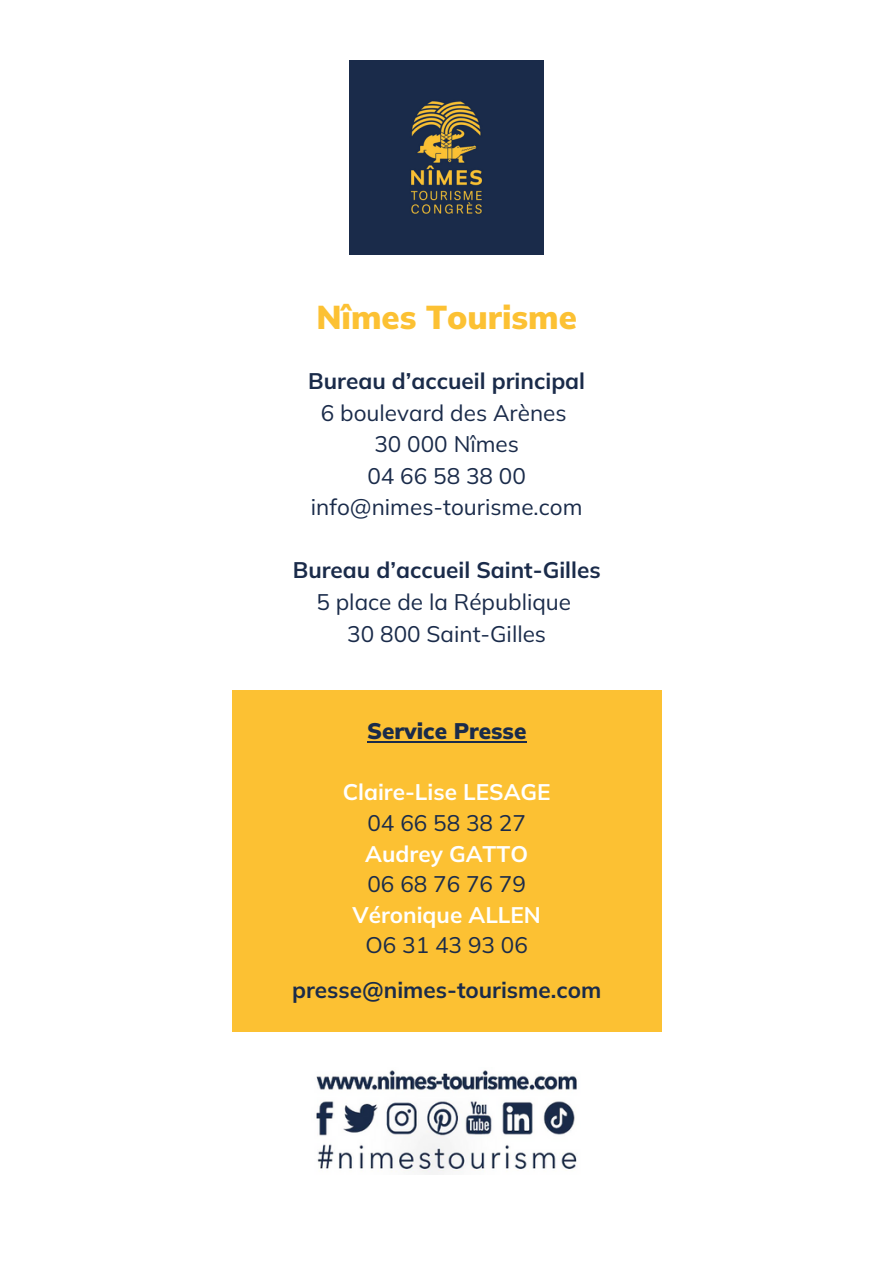
<style>
.page{position:relative;width:893px;height:1264px;background:#fff}
.page>*{position:absolute;margin:0;border:0;box-sizing:border-box;transform-origin:0 0}
.t1{font:900 33px "Mulish";color:#fcc133}
.t2{font:22.5px "Mulish";color:#1a2b4a}
.t3{font:700 22.5px "Mulish";color:#1a2b4a}
.t4{font:700 22.5px "Mulish";color:#fff}
.t5{font:900 22.5px "Mulish";color:#1a2b4a}
</style>
<div class="page">
<img style="left:349px;top:61px;width:194px;height:193px">
<div style="left:232px;top:690px;width:429px;height:341px;background:#fcc133"></div>
<hr style="left:367px;top:740px;width:159px;height:2px;background:#1a2b4a">
<img style="left:316px;top:1070px;width:261px;height:104px">
<p class="t1" style="left:316px;top:295px;width:262px">Nîmes Tourisme</p>
<p class="t3" style="left:308px;top:367px;width:278px">Bureau d’accueil principal</p>
<p class="t2" style="left:321px;top:398px;width:247px">6 boulevard des Arènes</p>
<p class="t2" style="left:374px;top:430px;width:146px">30 000 Nîmes</p>
<p class="t2" style="left:367px;top:461px;width:160px">04 66 58 38 00</p>
<p class="t2" style="left:311px;top:493px;width:273px">info@nimes-tourisme.com</p>
<p class="t3" style="left:293px;top:556px;width:309px">Bureau d’accueil Saint-Gilles</p>
<p class="t2" style="left:316px;top:587px;width:256px">5 place de la République</p>
<p class="t2" style="left:347px;top:619px;width:200px">30 800 Saint-Gilles</p>
<p class="t5" style="left:367px;top:716px;width:161px">Service Presse</p>
<p class="t4" style="left:343px;top:777px;width:209px">Claire-Lise LESAGE</p>
<p class="t2" style="left:367px;top:808px;width:160px">04 66 58 38 27</p>
<p class="t4" style="left:365px;top:838px;width:164px">Audrey GATTO</p>
<p class="t2" style="left:367px;top:869px;width:160px">06 68 76 76 79</p>
<p class="t4" style="left:352px;top:900px;width:190px">Véronique ALLEN</p>
<p class="t2" style="left:365px;top:930px;width:164px">O6 31 43 93 06</p>
<p class="t3" style="left:292px;top:975px;width:310px">presse@nimes-tourisme.com</p>
</div>
